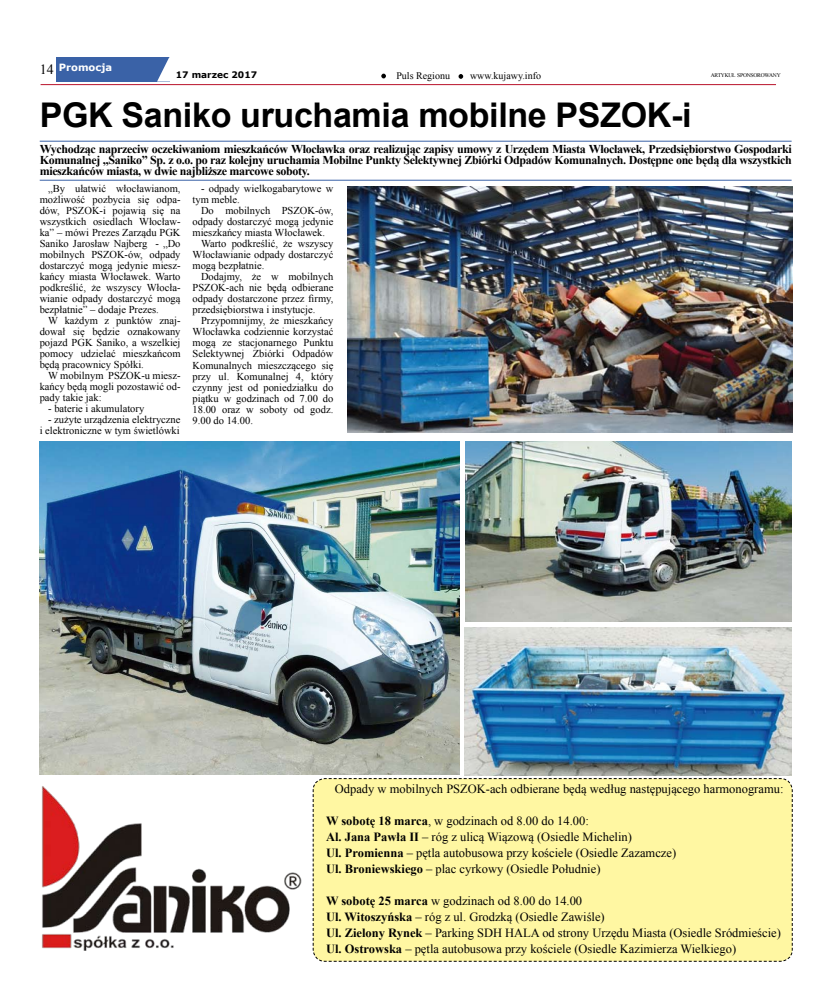
<style>
.page{position:relative;width:820px;height:993px;background:#fff}
.page>*{position:absolute;margin:0;border:0;box-sizing:border-box;transform-origin:0 0}
.t1{font:700 34px "Arial";letter-spacing:-.01em;color:#000}
.t2{font:12.5px/16px "Times New Roman";color:#000}
.t3{font:700 12px/11px "Times New Roman";letter-spacing:-.03em;color:#000;text-align:justify}
.t4{font:10.5px/11px "Times New Roman";color:#000;text-align:justify}
.t5{font:10px "Times New Roman";color:#000}
.t6{font:700 10px "Verdana";color:#fff}
.t7{font:700 9px "Verdana";color:#000}
.t8{font:5.6px "Times New Roman";letter-spacing:-.045em;color:#000}
.s1{font-family:"Times New Roman";font-weight:400;font-size:14px;color:#000}
.s2{font-weight:700}
</style>
<div class="page">
<div style="left:313px;top:778px;width:479px;height:183px;background:#fff7a2"></div>
<hr style="left:41px;top:84px;width:734px;height:1px;background:#b9132b">
<div style="left:56px;top:57px;width:113px;height:24px;background:#3a62a7"></div>
<svg style="left:157px;top:57px;width:13px;height:24px"></svg>
<svg style="left:381px;top:74px;width:5px;height:4px"></svg>
<svg style="left:458px;top:74px;width:5px;height:5px"></svg>
<hr style="left:40px;top:180px;width:751px;height:1px;background:#3a62a7">
<hr style="left:40px;top:141px;width:751px;height:1px;background:#3a62a7">
<img style="left:347px;top:187px;width:445px;height:245px">
<img style="left:464px;top:627px;width:327px;height:148px">
<img style="left:40px;top:441px;width:419px;height:333px">
<img style="left:465px;top:441px;width:326px;height:180px">
<img style="left:42px;top:783px;width:280px;height:171px">
<p class="t6" style="left:40px;top:61px;width:74px"><span class="s1">14</span> Promocja</p>
<p class="t7" style="left:176px;top:69px;width:83px">17 marzec 2017</p>
<p class="t8" style="left:710px;top:72px;width:71px">ARTYKUŁ SPONSOROWANY</p>
<p class="t5" style="left:396px;top:69px;width:55px">Puls Regionu</p>
<p class="t5" style="left:470px;top:69px;width:72px">www.kujawy.info</p>
<h1 class="t1" style="left:40px;top:92px;width:653px">PGK Saniko uruchamia mobilne PSZOK-i</h1>
<p class="t3" style="left:40px;top:143px;width:753px">Wychodząc naprzeciw oczekiwaniom mieszkańców Włocławka oraz realizując zapisy umowy z Urzędem Miasta Włocławek, Przedsiębiorstwo Gospodarki Komunalnej „Saniko” Sp. z o.o. po raz kolejny uruchamia Mobilne Punkty Selektywnej Zbiórki Odpadów Komunalnych. Dostępne one będą dla wszystkich mieszkańców miasta, w dwie najbliższe marcowe soboty.</p>
<p class="t4" style="left:40px;top:183px;width:142px;text-indent:9px">„By ułatwić włocławianom, możliwość pozbycia się odpa&shy;dów, PSZOK-i pojawią się na wszystkich osiedlach Włocław&shy;ka” – mówi Prezes Zarządu PGK Saniko Jarosław Najberg - „Do mobilnych PSZOK-ów, odpady dostarczyć mogą jedynie miesz&shy;kańcy miasta Włocławek. Warto podkreślić, że wszyscy Włocła&shy;wianie odpady dostarczyć mogą bezpłatnie” – dodaje Prezes.</p>
<p class="t4" style="left:40px;top:315px;width:142px;text-indent:9px">W każdym z punktów znaj&shy;dował się będzie oznakowany pojazd PGK Saniko, a wszelkiej pomocy udzielać mieszkańcom będą pracownicy Spółki.</p>
<p class="t4" style="left:40px;top:370px;width:142px;text-indent:9px">W mobilnym PSZOK-u miesz&shy;kańcy będą mogli pozostawić od&shy;pady takie jak:</p>
<p class="t4" style="left:48px;top:403px;width:97px">- baterie i akumulatory</p>
<p class="t4" style="left:40px;top:414px;width:142px;text-align:right">- zużyte urządzenia elektryczne<br>i elektroniczne w tym świetlówki</p>
<p class="t4" style="left:192px;top:183px;width:142px;text-indent:9px">- odpady wielkogabarytowe w tym meble.</p>
<p class="t4" style="left:201px;top:205px;width:134px">Do mobilnych PSZOK-ów,</p>
<p class="t4" style="left:192px;top:216px;width:142px">odpady dostarczyć mogą jedynie</p>
<p class="t4" style="left:192px;top:227px;width:134px">mieszkańcy miasta Włocławek.</p>
<p class="t4" style="left:201px;top:238px;width:134px">Warto podkreślić, że wszyscy</p>
<p class="t4" style="left:192px;top:249px;width:142px">Włocławianie odpady dostarczyć</p>
<p class="t4" style="left:192px;top:260px;width:73px">mogą bezpłatnie.</p>
<p class="t4" style="left:201px;top:271px;width:134px">Dodajmy, że w mobilnych</p>
<p class="t4" style="left:192px;top:282px;width:142px">PSZOK-ach nie będą odbierane</p>
<p class="t4" style="left:192px;top:293px;width:142px">odpady dostarczone przez firmy,</p>
<p class="t4" style="left:192px;top:304px;width:124px">przedsiębiorstwa i instytucje.</p>
<p class="t4" style="left:201px;top:315px;width:134px">Przypomnijmy, że mieszkańcy</p>
<p class="t4" style="left:192px;top:326px;width:142px">Włocławka codziennie korzystać</p>
<p class="t4" style="left:192px;top:337px;width:142px">mogą ze stacjonarnego Punktu</p>
<p class="t4" style="left:192px;top:348px;width:142px">Selektywnej Zbiórki Odpadów</p>
<p class="t4" style="left:192px;top:359px;width:142px">Komunalnych mieszczącego się</p>
<p class="t4" style="left:192px;top:370px;width:142px">przy ul. Komunalnej 4, który</p>
<p class="t4" style="left:192px;top:381px;width:142px">czynny jest od poniedziałku do</p>
<p class="t4" style="left:192px;top:392px;width:142px">piątku w godzinach od 7.00 do</p>
<p class="t4" style="left:192px;top:403px;width:142px">18.00 oraz w soboty od godz.</p>
<p class="t4" style="left:192px;top:414px;width:62px">9.00 do 14.00.</p>
<p class="t2" style="left:335px;top:780px;width:450px">Odpady w mobilnych PSZOK-ach odbierane będą według następującego harmonogramu:</p>
<p class="t2" style="left:326px;top:812px;width:351px"><span class="s2">W sobotę 18 marca</span>, w godzinach od 8.00 do 14.00:<br><span class="s2">Al. Jana Pawła II</span> – róg z ulicą Wiązową (Osiedle Michelin)<br><span class="s2">Ul. Promienna</span> – pętla autobusowa przy kościele (Osiedle Zazamcze)<br><span class="s2">Ul. Broniewskiego</span> – plac cyrkowy (Osiedle Południe)</p>
<p class="t2" style="left:326px;top:892px;width:456px"><span class="s2">W sobotę 25 marca</span> w godzinach od 8.00 do 14.00<br><span class="s2">Ul. Witoszyńska</span> – róg z ul. Grodzką (Osiedle Zawiśle)<br><span class="s2">Ul. Zielony Rynek</span> – Parking SDH HALA od strony Urzędu Miasta (Osiedle Sródmieście)<br><span class="s2">Ul. Ostrowska</span> – pętla autobusowa przy kościele (Osiedle Kazimierza Wielkiego)</p>
</div>
